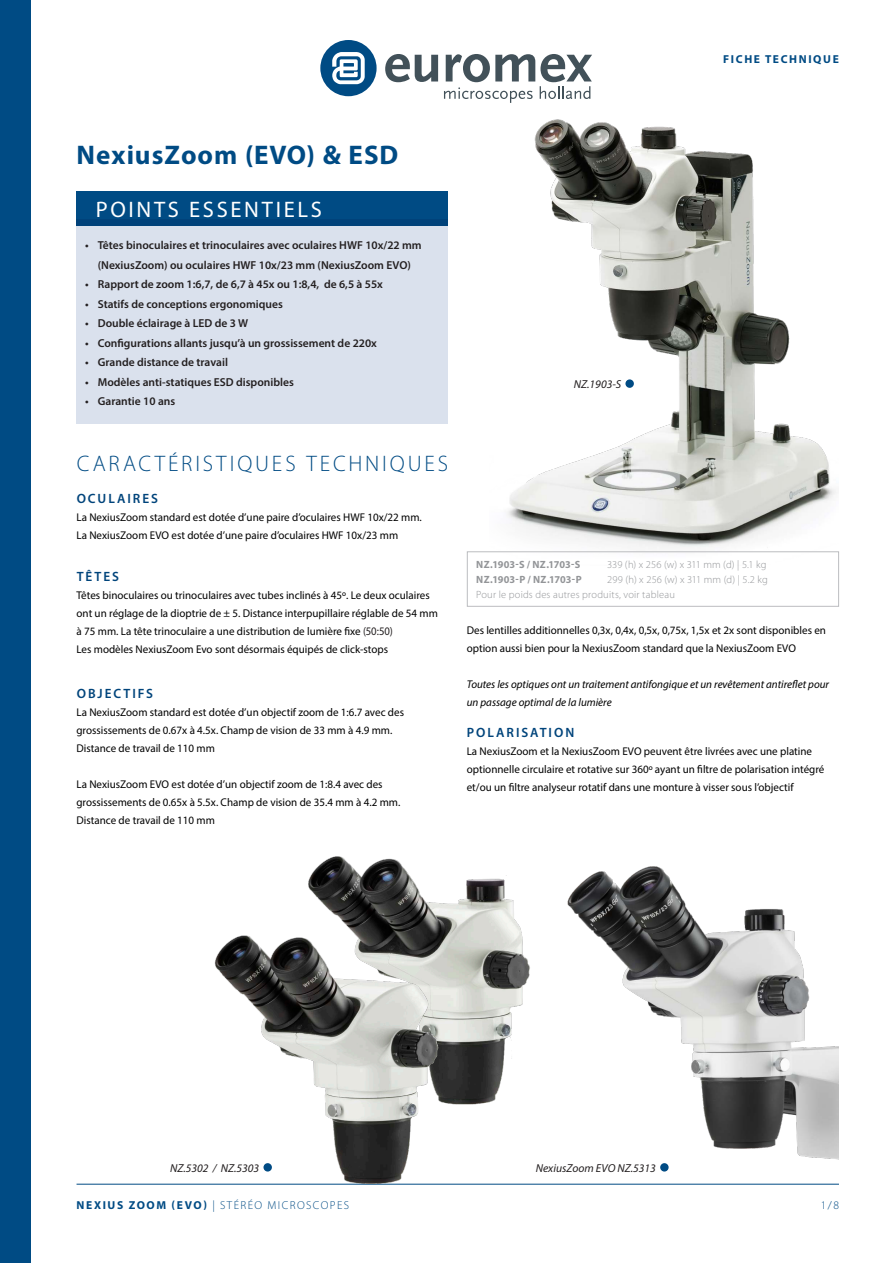
<style>
.page{position:relative;width:893px;height:1263px;background:#fff}
.page>*{position:absolute;margin:0;border:0;box-sizing:border-box;transform-origin:0 0}
.j_productkop{font:700 27px "Myriad Pro";letter-spacing:.04em;color:#004b84}
.j_product_onder_kop{font:300 22.5px "Myriad Pro";letter-spacing:.13em;color:#004b84}
.t1{font:22.5px "Myriad Pro";letter-spacing:.12em;color:#fff}
.j_tussenkop{font:600 13.5px "Myriad Pro";letter-spacing:.15em;color:#00447b}
.j_specs_bullits{font:600 11.55px/19.5px "Myriad Pro";color:#231f20;text-align:center}
.j_onderschrift{font:italic 11.55px "Myriad Pro";color:#231f20}
.t2{font:300 11.55px "Myriad Pro";letter-spacing:.12em;color:#004b84}
.t3{font:700 11.55px "Myriad Pro";letter-spacing:.14em;color:#004b84}
.j_plat{font:11.25px/18px "Myriad Pro";color:#000}
.j_plat-2{font:italic 11.25px/18px "Myriad Pro";color:#000}
.j_dimensions_1{font:300 10.5px "Myriad Pro";letter-spacing:.01em;color:#939598}
.j_dimensions{font:300 10.5px "Myriad Pro";letter-spacing:.02em;color:#939598}
.j_dimensions_1-2{font:700 10.5px "Myriad Pro";letter-spacing:.005em;color:#939598}
.s1{font-size:11.55px;color:#231f20}
.s2{font-weight:700}
</style>
<div class="page">
<svg style="left:320px;top:40px;width:57px;height:56px"></svg>
<svg style="left:385px;top:54px;width:53px;height:28px"></svg>
<svg style="left:444px;top:54px;width:148px;height:45px"></svg>
<div style="left:0;top:0;width:30px;height:1263px;background:#004b84"></div>
<hr style="left:77px;top:1184px;width:762px;height:1px;background:#004b84">
<div style="left:77px;top:191px;width:371px;height:34px;background:#004b84"></div>
<div style="left:77px;top:219px;width:371px;height:204px;background:#dae1ed"></div>
<img style="left:611px;top:866px;width:228px;height:305px">
<img style="left:308px;top:856px;width:303px;height:150px">
<img style="left:193px;top:902px;width:324px;height:283px">
<img style="left:490px;top:92px;width:346px;height:456px">
<div style="left:467px;top:551px;width:372px;height:56px;border:1px solid #bcbdc0"></div>
<p class="t3" style="left:723px;top:51px;width:117px">FICHE TECHNIQUE</p>
<p class="j_productkop" style="left:77px;top:137px;width:323px">NexiusZoom (EVO) &amp; ESD</p>
<h2 class="t1" style="left:96px;top:195px;width:228px">POINTS ESSENTIELS</h2>
<p class="j_specs_bullits" style="left:85px;top:235px;width:338px">• Têtes binoculaires et trinoculaires avec oculaires HWF 10x/22 mm (NexiusZoom) ou oculaires HWF 10x/23 mm (NexiusZoom EVO)</p>
<p class="j_specs_bullits" style="left:85px;top:274px;width:299px">• Rapport de zoom 1:6,7, de 6,7 à 45x ou 1:8,4, de 6,5 à 55x</p>
<p class="j_specs_bullits" style="left:85px;top:294px;width:199px">• Statifs de conceptions ergonomiques</p>
<p class="j_specs_bullits" style="left:85px;top:313px;width:165px">• Double éclairage à LED de 3 W</p>
<p class="j_specs_bullits" style="left:85px;top:333px;width:293px">• Configurations allants jusqu’à un grossissement de 220x</p>
<p class="j_specs_bullits" style="left:85px;top:352px;width:144px">• Grande distance de travail</p>
<p class="j_specs_bullits" style="left:85px;top:372px;width:210px">• Modèles anti-statiques ESD disponibles</p>
<p class="j_specs_bullits" style="left:85px;top:391px;width:92px">• Garantie 10 ans</p>
<p class="j_product_onder_kop" style="left:77px;top:450px;width:373px">CARACTÉRISTIQUES TECHNIQUES</p>
<p class="j_tussenkop" style="left:77px;top:489px;width:83px">OCULAIRES</p>
<p class="j_plat" style="left:77px;top:508px;width:347px">La NexiusZoom standard est dotée d’une paire d’oculaires HWF 10x/22 mm.</p>
<p class="j_plat" style="left:77px;top:526px;width:323px">La NexiusZoom EVO est dotée d’une paire d’oculaires HWF 10x/23 mm</p>
<p class="j_tussenkop" style="left:77px;top:567px;width:44px">TÊTES</p>
<p class="j_plat" style="left:77px;top:586px;width:363px">Têtes binoculaires ou trinoculaires avec tubes inclinés à 45º. Le deux oculaires ont un réglage de la dioptrie de ± 5. Distance interpupillaire réglable de 54 mm à 75 mm. La tête trinoculaire a une distribution de lumière fixe <span class="s1">(50:50)</span></p>
<p class="j_plat" style="left:77px;top:640px;width:313px">Les modèles NexiusZoom Evo sont désormais équipés de click-stops</p>
<p class="j_tussenkop" style="left:77px;top:684px;width:78px">OBJECTIFS</p>
<p class="j_plat" style="left:77px;top:703px;width:329px">La NexiusZoom standard est dotée d’un objectif zoom de 1:6.7 avec des grossissements de 0.67x à 4.5x. Champ de vision de 33 mm à 4.9 mm.<br>Distance de travail de 110 mm</p>
<p class="j_plat" style="left:77px;top:775px;width:325px">La NexiusZoom EVO est dotée d’un objectif zoom de 1:8.4 avec des grossissements de 0.65x à 5.5x. Champ de vision de 35.4 mm à 4.2 mm.<br>Distance de travail de 110 mm</p>
<p class="j_onderschrift" style="left:574px;top:377px;width:49px">NZ.1903-S</p>
<p class="j_dimensions_1-2" style="left:476px;top:558px;width:106px">NZ.1903-S / NZ.1703-S</p>
<p class="j_dimensions_1" style="left:607px;top:558px;width:161px">339 (h) x 256 (w) x 311 mm (d) | 5.1 kg</p>
<p class="j_dimensions_1-2" style="left:476px;top:573px;width:107px">NZ.1903-P / NZ.1703-P</p>
<p class="j_dimensions_1" style="left:607px;top:573px;width:162px">299 (h) x 256 (w) x 311 mm (d) | 5.2 kg</p>
<p class="j_dimensions" style="left:476px;top:588px;width:200px">Pour le poids des autres produits, voir tableau</p>
<p class="j_plat" style="left:467px;top:621px;width:361px">Des lentilles additionnelles 0,3x, 0,4x, 0,5x, 0,75x, 1,5x et 2x sont disponibles en option aussi bien pour la NexiusZoom standard que la NexiusZoom EVO</p>
<p class="j_plat-2" style="left:467px;top:675px;width:364px">Toutes les optiques ont un traitement antifongique et un revêtement antireflet pour un passage optimal de la lumière</p>
<p class="j_tussenkop" style="left:467px;top:723px;width:109px">POLARISATION</p>
<p class="j_plat" style="left:467px;top:742px;width:359px">La NexiusZoom et la NexiusZoom EVO peuvent être livrées avec une platine optionnelle circulaire et rotative sur 360º ayant un filtre de polarisation intégré et/ou un filtre analyseur rotatif dans une monture à visser sous l’objectif</p>
<p class="j_onderschrift" style="left:170px;top:1160px;width:91px">NZ.5302 / NZ.5303</p>
<p class="j_onderschrift" style="left:536px;top:1160px;width:122px">NexiusZoom EVO NZ.5313</p>
<p class="t2" style="left:77px;top:1198px;width:274px"><span class="s2">NEXIUS ZOOM (EVO)</span> | STÉRÉO MICROSCOPES</p>
<p class="t2" style="left:821px;top:1198px;width:20px">1/8</p>
</div>
